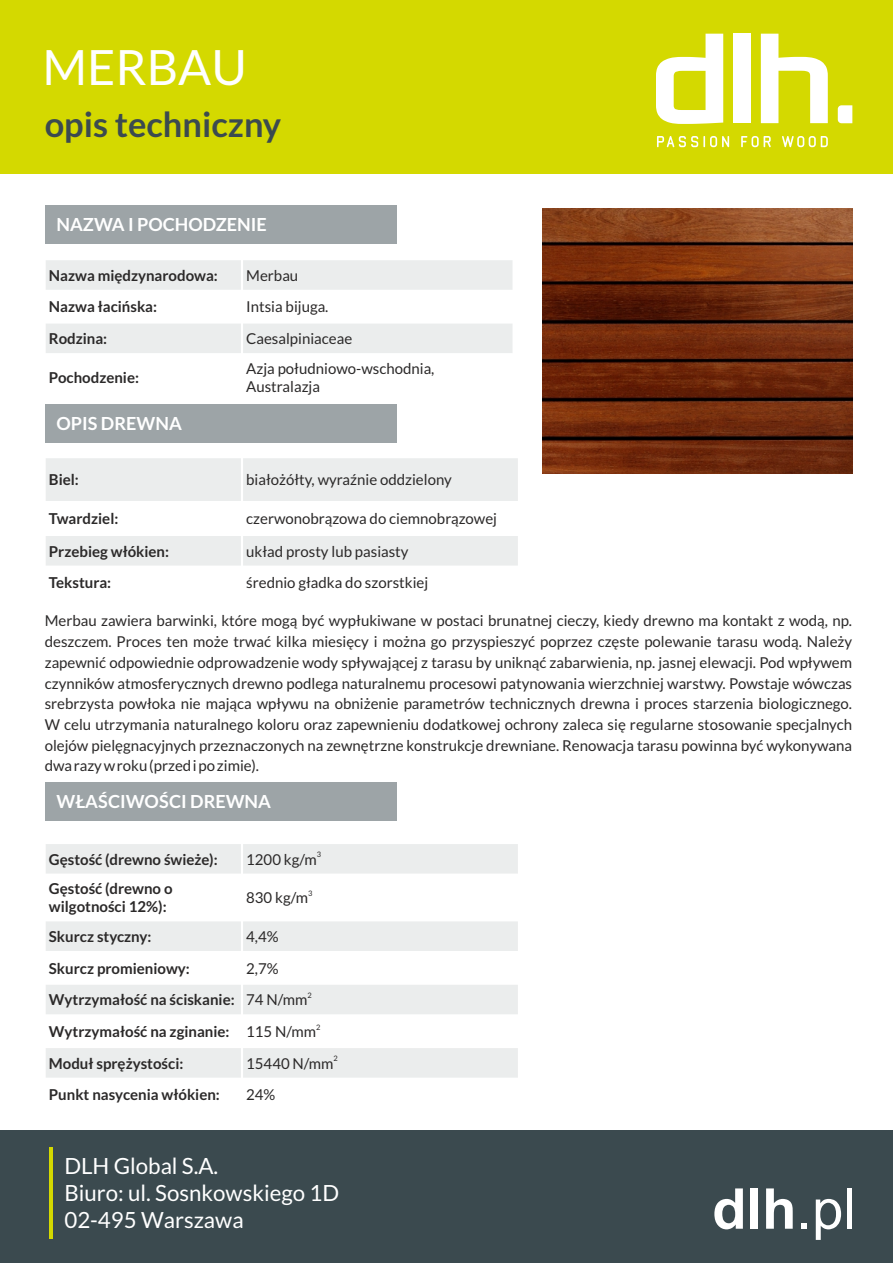
<style>
.page{position:relative;width:893px;height:1263px;background:#fff}
.page>*{position:absolute;margin:0;border:0;box-sizing:border-box;transform-origin:0 0}
.t1{font:700 56.25px "Arial";color:#fff}
.t2{font:48.6px "Lato";color:#fff}
.t3{font:700 34.5px "Lato";color:#3b4a4f}
.t4{font:22.35px/26.5px "Lato";color:#fff}
.t5{font:700 18px "Lato";color:#fff}
.t6{font:15px/20.7px "Lato";color:#2b2929}
.t7{font:700 15px/18px "Lato";color:#2b2929}
.t8{font:7.5px "Lato";color:#2b2929}
.s1{font-weight:400}
</style>
<div class="page">
<div style="left:0;top:1130px;width:893px;height:133px;background:#3b4a4f"></div>
<div style="left:0;top:0;width:893px;height:173px;background:#d4d900"></div>
<hr style="left:49px;top:1147px;width:4px;height:92px;background:#d4d900">
<svg style="left:741px;top:136px;width:30px;height:11px"></svg>
<svg style="left:782px;top:136px;width:46px;height:11px"></svg>
<svg style="left:656px;top:34px;width:67px;height:90px"></svg>
<div style="left:733px;top:34px;width:18px;height:89px;background:#fff"></div>
<svg style="left:761px;top:34px;width:67px;height:89px"></svg>
<svg style="left:838px;top:105px;width:14px;height:18px"></svg>
<svg style="left:657px;top:136px;width:72px;height:11px"></svg>
<div style="left:46px;top:205px;width:351px;height:39px;background:#9da4a7"></div>
<div style="left:45px;top:259px;width:197px;height:32px;background:#ebeded"></div>
<div style="left:242px;top:259px;width:272px;height:32px;background:#ebeded"></div>
<div style="left:45px;top:322px;width:197px;height:32px;background:#ebeded"></div>
<div style="left:242px;top:322px;width:272px;height:32px;background:#ebeded"></div>
<hr style="left:44px;top:258px;width:2px;height:142px;background:#fff">
<hr style="left:241px;top:258px;width:2px;height:142px;background:#fff">
<hr style="left:512px;top:258px;width:3px;height:142px;background:#fff">
<hr style="left:44px;top:353px;width:471px;height:2px;background:#fff">
<hr style="left:44px;top:321px;width:471px;height:3px;background:#fff">
<hr style="left:44px;top:290px;width:471px;height:2px;background:#fff">
<hr style="left:44px;top:258px;width:471px;height:2px;background:#fff">
<div style="left:46px;top:404px;width:351px;height:38px;background:#9da4a7"></div>
<div style="left:45px;top:457px;width:197px;height:45px;background:#ebeded"></div>
<div style="left:242px;top:457px;width:277px;height:45px;background:#ebeded"></div>
<div style="left:45px;top:535px;width:197px;height:32px;background:#ebeded"></div>
<div style="left:242px;top:535px;width:277px;height:32px;background:#ebeded"></div>
<hr style="left:44px;top:456px;width:2px;height:143px;background:#fff">
<hr style="left:241px;top:456px;width:2px;height:143px;background:#fff">
<hr style="left:518px;top:456px;width:2px;height:143px;background:#fff">
<hr style="left:44px;top:566px;width:476px;height:2px;background:#fff">
<hr style="left:44px;top:534px;width:476px;height:2px;background:#fff">
<hr style="left:44px;top:501px;width:476px;height:2px;background:#fff">
<hr style="left:44px;top:456px;width:476px;height:2px;background:#fff">
<img style="left:543px;top:208px;width:309px;height:265px">
<div style="left:46px;top:783px;width:351px;height:38px;background:#9da4a7"></div>
<div style="left:45px;top:843px;width:197px;height:32px;background:#ebeded"></div>
<div style="left:242px;top:843px;width:277px;height:32px;background:#ebeded"></div>
<div style="left:45px;top:920px;width:197px;height:32px;background:#ebeded"></div>
<div style="left:242px;top:920px;width:277px;height:32px;background:#ebeded"></div>
<div style="left:45px;top:984px;width:197px;height:31px;background:#ebeded"></div>
<div style="left:242px;top:984px;width:277px;height:31px;background:#ebeded"></div>
<div style="left:45px;top:1047px;width:197px;height:32px;background:#ebeded"></div>
<div style="left:242px;top:1047px;width:277px;height:32px;background:#ebeded"></div>
<hr style="left:44px;top:842px;width:2px;height:269px;background:#fff">
<hr style="left:241px;top:842px;width:2px;height:269px;background:#fff">
<hr style="left:518px;top:842px;width:2px;height:269px;background:#fff">
<hr style="left:44px;top:1078px;width:476px;height:2px;background:#fff">
<hr style="left:44px;top:1046px;width:476px;height:2px;background:#fff">
<hr style="left:44px;top:1014px;width:476px;height:2px;background:#fff">
<hr style="left:44px;top:983px;width:476px;height:2px;background:#fff">
<hr style="left:44px;top:951px;width:476px;height:2px;background:#fff">
<hr style="left:44px;top:919px;width:476px;height:2px;background:#fff">
<hr style="left:44px;top:873px;width:476px;height:3px;background:#fff">
<hr style="left:44px;top:842px;width:476px;height:2px;background:#fff">
<h2 class="t2" style="left:42px;top:46px;width:206px">MERBAU</h2>
<h3 class="t3" style="left:45px;top:109px;width:238px">opis techniczny</h3>
<p class="t5" style="left:57px;top:216px;width:212px">NAZWA I POCHODZENIE</p>
<p class="t7" style="left:49px;top:267px;width:171px">Nazwa międzynarodowa:</p>
<p class="t6" style="left:246px;top:266px;width:54px">Merbau</p>
<p class="t7" style="left:49px;top:299px;width:110px">Nazwa łacińska:</p>
<p class="t6" style="left:246px;top:298px;width:84px">Intsia bijuga.</p>
<p class="t7" style="left:49px;top:331px;width:60px">Rodzina:</p>
<p class="t6" style="left:246px;top:329px;width:107px">Caesalpiniaceae</p>
<p class="t7" style="left:49px;top:369px;width:92px">Pochodzenie:</p>
<p class="t6" style="left:246px;top:360px;width:190px;line-height:18px">Azja południowo-wschodnia,<br>Australazja</p>
<p class="t5" style="left:57px;top:415px;width:127px">OPIS DREWNA</p>
<p class="t7" style="left:49px;top:472px;width:31px">Biel:</p>
<p class="t6" style="left:246px;top:470px;width:207px">białożółty, wyraźnie oddzielony</p>
<p class="t7" style="left:49px;top:511px;width:71px">Twardziel:</p>
<p class="t6" style="left:246px;top:509px;width:252px">czerwonobrązowa do ciemnobrązowej</p>
<p class="t7" style="left:49px;top:543px;width:122px">Przebieg włókien:</p>
<p class="t6" style="left:246px;top:542px;width:164px">układ prosty lub pasiasty</p>
<p class="t7" style="left:49px;top:575px;width:64px">Tekstura:</p>
<p class="t6" style="left:246px;top:573px;width:183px">średnio gładka do szorstkiej</p>
<p class="t6" style="left:45px;top:611px;width:809px;text-align:justify">Merbau zawiera barwinki, które mogą być wypłukiwane w postaci brunatnej cieczy, kiedy drewno ma kontakt z wodą, np. deszczem. Proces ten może trwać kilka miesięcy i można go przyspieszyć poprzez częste polewanie tarasu wodą. Należy zapewnić odpowiednie odprowadzenie wody spływającej z tarasu by uniknąć zabarwienia, np. jasnej elewacji. Pod wpływem czynników atmosferycznych drewno podlega naturalnemu procesowi patynowania wierzchniej warstwy. Powstaje wówczas srebrzysta powłoka nie mająca wpływu na obniżenie parametrów technicznych drewna i proces starzenia biologicznego.<br>W celu utrzymania naturalnego koloru oraz zapewnieniu dodatkowej ochrony zaleca się regularne stosowanie specjalnych olejów pielęgnacyjnych przeznaczonych na zewnętrzne konstrukcje drewniane. Renowacja tarasu powinna być wykonywana dwa razy w roku (przed i po zimie).</p>
<p class="t5" style="left:57px;top:794px;width:216px">WŁAŚCIWOŚCI DREWNA</p>
<p class="t7" style="left:49px;top:851px;width:170px">Gęstość (drewno świeże):</p>
<p class="t8" style="left:317px;top:851px;width:6px">3</p>
<p class="t6" style="left:246px;top:850px;width:72px">1200 kg/m</p>
<p class="t7" style="left:49px;top:881px;width:125px">Gęstość (drewno o wilgotności 12%):</p>
<p class="t8" style="left:308px;top:890px;width:6px">3</p>
<p class="t6" style="left:246px;top:888px;width:63px">830 kg/m</p>
<p class="t7" style="left:49px;top:928px;width:104px">Skurcz styczny:</p>
<p class="t6" style="left:246px;top:927px;width:34px">4,4%</p>
<p class="t7" style="left:49px;top:960px;width:142px">Skurcz promieniowy:</p>
<p class="t6" style="left:246px;top:959px;width:34px">2,7%</p>
<p class="t7" style="left:49px;top:992px;width:187px">Wytrzymałość na ściskanie:</p>
<p class="t8" style="left:307px;top:992px;width:6px">2</p>
<p class="t6" style="left:246px;top:990px;width:63px">74 N/mm</p>
<p class="t7" style="left:49px;top:1023px;width:182px">Wytrzymałość na zginanie:</p>
<p class="t8" style="left:316px;top:1023px;width:6px">2</p>
<p class="t6" style="left:246px;top:1022px;width:71px">115 N/mm</p>
<p class="t7" style="left:49px;top:1055px;width:136px">Moduł sprężystości:</p>
<p class="t8" style="left:334px;top:1055px;width:6px">2</p>
<p class="t6" style="left:246px;top:1054px;width:89px">15440 N/mm</p>
<p class="t7" style="left:49px;top:1087px;width:172px">Punkt nasycenia włókien:</p>
<p class="t6" style="left:246px;top:1085px;width:31px">24%</p>
<h3 class="t4" style="left:64px;top:1154px;width:276px">DLH Global S.A.<br>Biuro: ul. Sosnkowskiego 1D<br>02-495 Warszawa</h3>
<h1 class="t1" style="left:712px;top:1188px;width:145px">dlh<span class="s1">.pl</span></h1>
</div>
